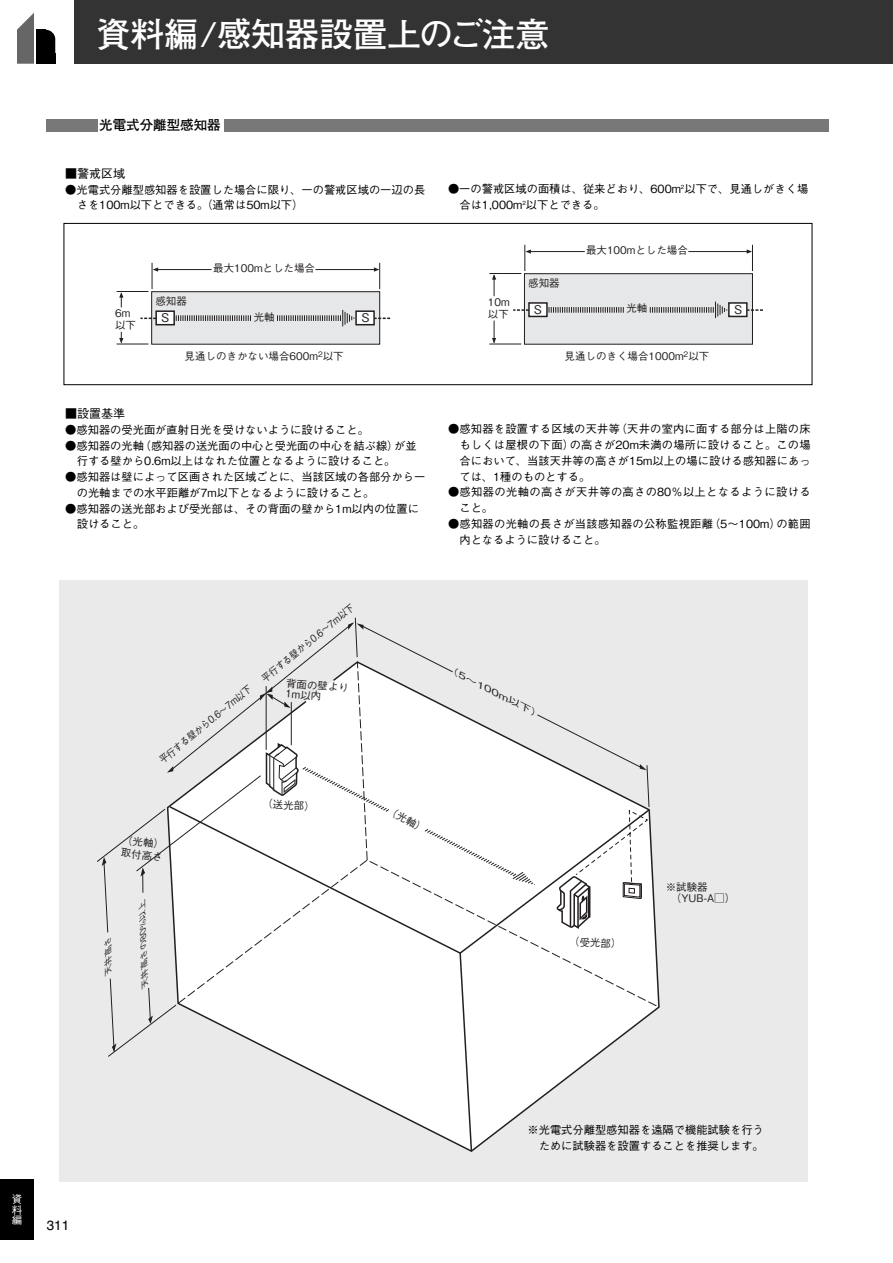
<style>
.page{position:relative;width:893px;height:1263px;background:#fff}
.page>*{position:absolute;margin:0;border:0;box-sizing:border-box;transform-origin:0 0}
.t1{font:700 34.05px "Futo Go B101 Pro";color:#fff}
.t2{font:700 13.5px "Futo Go B101 Pro";color:#000}
.t3{font:13.5px "Helvetica";color:#000}
.t4{font:500 12px "Gothic BBB Pro";color:#000}
.t5{font:12px "Gothic BBB Pro Medium 90 pv RKSJ H";color:#231f20}
.t6{font:500 11.25px/15.8px "Gothic BBB Pro";color:#000}
.t7{font:500 11.25px/15.8px "Gothic BBB Pro";letter-spacing:.025em;color:#000}
.t8{font:500 11.25px/15.8px "Gothic BBB Pro";letter-spacing:.035em;color:#000}
.t9{font:10.5px/12.6px "Gothic BBB Pro Medium 90 pv RKSJ H";color:#231f20}
.t10{font:500 10.5px/10.5px "Gothic BBB Pro";color:#fff;text-align:justify}
.t11{font:9.9px "Gothic BBB Pro Medium 90 pv RKSJ H";color:#231f20;scale:.9 1}
.t12{font:italic 8.55px "Gothic BBB Pro Medium 90 pv RKSJ H";color:#231f20;scale:1.49 1}
.t13{font:italic 7.8px "Gothic BBB Pro Medium 90 pv RKSJ H";color:#231f20;scale:1.22 1}
.t14{font:italic 7.8px "Gothic BBB Pro Medium 90 pv RKSJ H";color:#231f20;scale:1.2 1}
</style>
<div class="page">
<div style="left:75px;top:0;width:818px;height:64px;background:#333"></div>
<svg style="left:17px;top:13px;width:17px;height:51px"></svg>
<div style="left:36px;top:30px;width:9px;height:34px;background:#000"></div>
<div style="left:36px;top:30px;width:19px;height:34px;background:#000;border-radius:10px"></div>
<div style="left:36px;top:53px;width:19px;height:11px;background:#000"></div>
<div style="left:0;top:1179px;width:34px;height:61px;background:#000"></div>
<div style="left:47px;top:119px;width:782px;height:13px;background:#787878"></div>
<div style="left:98px;top:115px;width:126px;height:20px;background:#fff"></div>
<div style="left:152px;top:292px;width:228px;height:52px;background:#e6e7e8"></div>
<div style="left:151px;top:291px;width:229px;height:54px;border:1px solid #231f20"></div>
<div style="left:524px;top:274px;width:228px;height:70px;background:#e6e7e8"></div>
<div style="left:524px;top:273px;width:229px;height:72px;border:1px solid #231f20"></div>
<svg style="left:176px;top:315px;width:75px;height:6px"></svg>
<svg style="left:277px;top:310px;width:78px;height:16px"></svg>
<div style="left:156px;top:311px;width:18px;height:14px;background:#fff"></div>
<div style="left:155px;top:310px;width:20px;height:15px;border:2px solid #231f20"></div>
<div style="left:356px;top:311px;width:18px;height:14px;background:#fff"></div>
<div style="left:355px;top:310px;width:20px;height:15px;border:2px solid #231f20"></div>
<hr style="left:154px;top:269px;width:58px;height:1px;background:#231f20">
<hr style="left:315px;top:269px;width:63px;height:1px;background:#231f20">
<hr style="left:117px;top:291px;width:31px;height:1px;background:#231f20">
<hr style="left:117px;top:344px;width:31px;height:1px;background:#231f20">
<svg style="left:140px;top:318px;width:16px;height:1px"></svg>
<svg style="left:374px;top:318px;width:16px;height:1px"></svg>
<svg style="left:374px;top:263px;width:6px;height:26px"></svg>
<svg style="left:152px;top:263px;width:6px;height:26px"></svg>
<svg style="left:119px;top:332px;width:4px;height:11px"></svg>
<svg style="left:119px;top:292px;width:4px;height:15px"></svg>
<svg style="left:549px;top:307px;width:75px;height:6px"></svg>
<svg style="left:650px;top:302px;width:77px;height:16px"></svg>
<div style="left:529px;top:303px;width:18px;height:13px;background:#fff"></div>
<div style="left:528px;top:302px;width:20px;height:15px;border:2px solid #231f20"></div>
<div style="left:729px;top:303px;width:18px;height:13px;background:#fff"></div>
<div style="left:728px;top:302px;width:20px;height:15px;border:2px solid #231f20"></div>
<hr style="left:527px;top:251px;width:58px;height:1px;background:#231f20">
<hr style="left:688px;top:251px;width:63px;height:1px;background:#231f20">
<hr style="left:489px;top:273px;width:32px;height:1px;background:#231f20">
<hr style="left:489px;top:344px;width:32px;height:1px;background:#231f20">
<svg style="left:513px;top:309px;width:16px;height:2px"></svg>
<svg style="left:747px;top:309px;width:16px;height:2px"></svg>
<svg style="left:747px;top:245px;width:6px;height:26px"></svg>
<svg style="left:525px;top:245px;width:6px;height:26px"></svg>
<svg style="left:492px;top:321px;width:4px;height:22px"></svg>
<svg style="left:492px;top:274px;width:4px;height:22px"></svg>
<div style="left:64px;top:223px;width:748px;height:162px;border:1px solid #000"></div>
<div style="left:60px;top:580px;width:748px;height:602px;background:#eaeaea"></div>
<svg style="left:649px;top:859px;width:11px;height:149px"></svg>
<svg style="left:97px;top:617px;width:552px;height:535px"></svg>
<h1 class="t1" style="left:96px;top:21px;width:455px">資料編/感知器設置上のご注意</h1>
<p class="t2" style="left:99px;top:120px;width:123px">光電式分離型感知器</p>
<p class="t4" style="left:65px;top:169px;width:61px">■警戒区域</p>
<p class="t6" style="left:77px;top:183px;width:350px;text-indent:-11px">●光電式分離型感知器を設置した場合に限り、一の警戒区域の一辺の長さを100m以下とできる。（通常は50m以下）</p>
<p class="t9" style="left:213px;top:263px;width:103px">最大100mとした場合</p>
<p class="t6" style="left:459px;top:182px;width:350px;text-indent:-11px">●一の警戒区域の面積は、従来どおり、600m<sup>2</sup>以下で、見通しがきく場合は1,000m<sup>2</sup>以下とできる。</p>
<p class="t9" style="left:528px;top:278px;width:33px">感知器</p>
<p class="t9" style="left:586px;top:245px;width:103px">最大100mとした場合</p>
<p class="t9" style="left:155px;top:296px;width:33px">感知器</p>
<p class="t9" style="left:488px;top:297px;width:23px">10m以下</p>
<p class="t9" style="left:626px;top:303px;width:22px">光軸</p>
<p class="t9" style="left:115px;top:308px;width:22px">6m以下</p>
<p class="t5" style="left:534px;top:305px;width:10px">S</p>
<p class="t5" style="left:734px;top:305px;width:10px">S</p>
<p class="t9" style="left:254px;top:312px;width:22px">光軸</p>
<p class="t5" style="left:161px;top:313px;width:10px">S</p>
<p class="t5" style="left:361px;top:313px;width:10px">S</p>
<p class="t9" style="left:185px;top:351px;width:161px">見通しのきかない場合600m<sup>2</sup>以下</p>
<p class="t4" style="left:65px;top:409px;width:61px">■設置基準</p>
<p class="t6" style="left:65px;top:423px;width:305px">●感知器の受光面が直射日光を受けないように設けること。</p>
<p class="t6" style="left:77px;top:439px;width:342px;text-indent:-11px">●感知器の光軸（感知器の送光面の中心と受光面の中心を結ぶ線）が並行する壁から0.6m以上はなれた位置となるように設けること。</p>
<p class="t6" style="left:77px;top:471px;width:350px;text-indent:-11px">●感知器は壁によって区画された区域ごとに、当該区域の各部分から一の光軸までの水平距離が7m以下となるように設けること。</p>
<p class="t6" style="left:77px;top:502px;width:344px;text-indent:-11px">●感知器の送光部および受光部は、その背面の壁から1m以内の位置に設けること。</p>
<p class="t11" style="left:158px;top:758px;width:131px;rotate:-39deg">平行する壁から0.6～7m以下</p>
<p class="t11" style="left:260px;top:676px;width:131px;rotate:-39deg">平行する壁から0.6～7m以下</p>
<p class="t9" style="left:286px;top:679px;width:65px;line-height:10.4px;rotate:4deg">背面の壁より<br>1m以内</p>
<p class="t9" style="left:123px;top:835px;width:44px;rotate:6deg">（光軸）取付高さ</p>
<p class="t9" style="left:263px;top:798px;width:54px;rotate:3deg">（送光部）</p>
<p class="t14" style="left:105px;top:972px;width:33px;rotate:-91deg">天井高さ</p>
<p class="t13" style="left:142px;top:985px;width:72px;rotate:-92deg">天井高さの80%以上</p>
<p class="t9" style="left:390px;top:805px;width:43px;rotate:28deg">（光軸）</p>
<p class="t9" style="left:565px;top:351px;width:146px">見通しのきく場合1000m<sup>2</sup>以下</p>
<p class="t6" style="left:459px;top:423px;width:353px;text-align:justify;text-indent:-11px">●感知器を設置する区域の天井等（天井の室内に面する部分は上階の床もしくは屋根の下面）の高さが20m未満の場所に設けること。この場合において、当該天井等の高さが15m以上の場に設ける感知器にあっては、1種のものとする。</p>
<p class="t8" style="left:459px;top:486px;width:353px;text-indent:-11px">●感知器の光軸の高さが天井等の高さの80％以上となるように設けること。</p>
<p class="t7" style="left:459px;top:517px;width:353px;text-indent:-11px">●感知器の光軸の長さが当該感知器の公称監視距離（5～100m）の範囲内となるように設けること。</p>
<p class="t12" style="left:450px;top:665px;width:73px;rotate:27deg">（5～100m以下）</p>
<p class="t9" style="left:569px;top:936px;width:54px;rotate:3deg">（受光部）</p>
<p class="t9" style="left:671px;top:883px;width:66px;line-height:11.2px;text-indent:-5px">※試験器（YUB-A□）</p>
<p class="t10" style="left:12px;top:1195px;width:12px">資料編</p>
<p class="t3" style="left:47px;top:1220px;width:24px">311</p>
<p class="t6" style="left:528px;top:1123px;width:238px;text-align:right">※光電式分離型感知器を遠隔で機能試験を行うために試験器を設置することを推奨します。</p>
</div>
